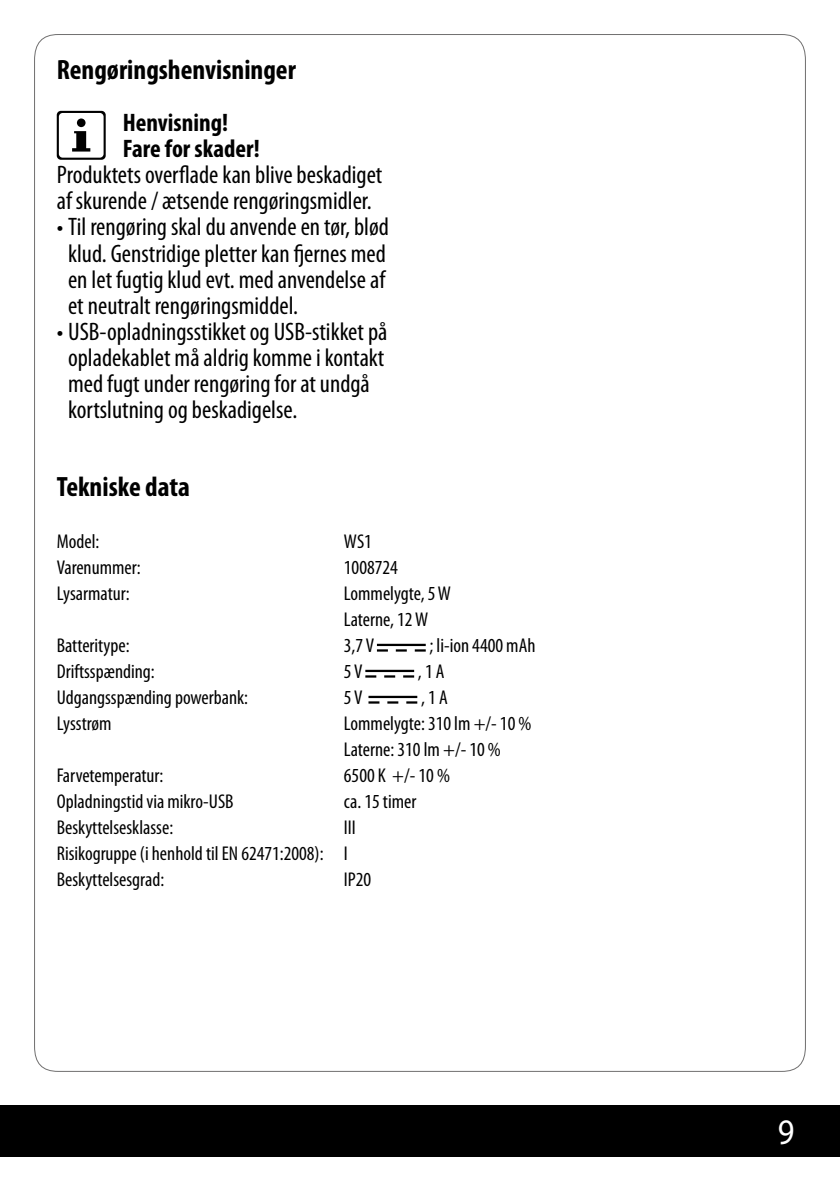
<style>
.page{position:relative;width:840px;height:1191px;background:#fff}
.page>*{position:absolute;margin:0;border:0;box-sizing:border-box;transform-origin:0 0}
.t1{font:36px "Myriad Pro";color:#fff;scale:.9 1}
.t2{font:700 condensed 28px "Myriad Pro";color:#000}
.t3{font:condensed 25.4px/26px "Myriad Pro";color:#000}
.t4{font:700 condensed 25.4px/26px "Myriad Pro";color:#000}
.t5{font:condensed 20px/26px "Myriad Pro";color:#000}
</style>
<div class="page">
<div style="left:0;top:1106px;width:839px;height:51px;background:#000"></div>
<svg style="left:57px;top:111px;width:49px;height:49px"></svg>
<hr style="left:377px;top:644px;width:48px;height:2px;background:#000">
<svg style="left:377px;top:649px;width:10px;height:2px"></svg>
<svg style="left:395px;top:649px;width:11px;height:2px"></svg>
<svg style="left:414px;top:649px;width:11px;height:2px"></svg>
<hr style="left:365px;top:670px;width:49px;height:2px;background:#000">
<svg style="left:365px;top:675px;width:11px;height:2px"></svg>
<svg style="left:384px;top:675px;width:11px;height:2px"></svg>
<svg style="left:403px;top:675px;width:11px;height:2px"></svg>
<hr style="left:368px;top:696px;width:49px;height:2px;background:#000">
<svg style="left:368px;top:701px;width:11px;height:2px"></svg>
<svg style="left:387px;top:701px;width:11px;height:2px"></svg>
<svg style="left:406px;top:701px;width:11px;height:2px"></svg>
<h2 class="t2" style="left:57px;top:53px;width:240px">Rengøringshenvisninger</h2>
<p class="t4" style="left:123px;top:109px;width:138px">Henvisning!<br>Fare for skader!</p>
<p class="t3" style="left:57px;top:162px;width:327px">Produktets overflade kan blive beskadiget af skurende / ætsende rengøringsmidler.</p>
<p class="t3" style="left:68px;top:214px;width:322px;text-indent:-11px">• Til rengøring skal du anvende en tør, blød klud. Genstridige pletter kan fjernes med en let fugtig klud evt. med anvendelse af et neutralt rengøringsmiddel.</p>
<p class="t3" style="left:68px;top:318px;width:320px;text-indent:-11px">• USB-opladningsstikket og USB-stikket på opladekablet må aldrig komme i kontakt med fugt under rengøring for at undgå kortslutning og beskadigelse.</p>
<h2 class="t2" style="left:57px;top:469px;width:135px">Tekniske data</h2>
<p class="t5" style="left:57px;top:528px;width:44px">Model:</p>
<p class="t5" style="left:344px;top:528px;width:29px">WS1</p>
<p class="t5" style="left:57px;top:554px;width:85px">Varenummer:</p>
<p class="t5" style="left:344px;top:554px;width:55px">1008724</p>
<p class="t5" style="left:57px;top:580px;width:74px">Lysarmatur:</p>
<p class="t5" style="left:344px;top:580px;width:109px">Lommelygte, 5 W<br>Laterne, 12 W</p>
<p class="t5" style="left:57px;top:632px;width:74px">Batteritype:</p>
<p class="t5" style="left:344px;top:632px;width:32px">3,7 V</p>
<p class="t5" style="left:429px;top:632px;width:107px">; li-ion 4400 mAh</p>
<p class="t5" style="left:57px;top:658px;width:99px">Driftsspænding:</p>
<p class="t5" style="left:344px;top:658px;width:20px">5 V</p>
<p class="t5" style="left:418px;top:658px;width:28px">, 1 A</p>
<p class="t5" style="left:57px;top:684px;width:193px">Udgangsspænding powerbank:</p>
<p class="t5" style="left:344px;top:684px;width:20px">5 V</p>
<p class="t5" style="left:421px;top:684px;width:28px">, 1 A</p>
<p class="t5" style="left:57px;top:710px;width:56px">Lysstrøm</p>
<p class="t5" style="left:344px;top:710px;width:189px">Lommelygte: 310 lm +/- 10 %<br>Laterne: 310 lm +/- 10 %</p>
<p class="t5" style="left:57px;top:762px;width:108px">Farvetemperatur:</p>
<p class="t5" style="left:344px;top:762px;width:107px">6500 K +/- 10 %</p>
<p class="t5" style="left:57px;top:788px;width:178px">Opladningstid via mikro-USB</p>
<p class="t5" style="left:344px;top:788px;width:74px">ca. 15 timer</p>
<p class="t5" style="left:57px;top:814px;width:118px">Beskyttelsesklasse:</p>
<p class="t5" style="left:57px;top:814px;width:300px;text-indent:287px">III<br>Risikogruppe (i henhold til EN 62471:2008): I<br>Beskyttelsesgrad:</p>
<p class="t5" style="left:344px;top:866px;width:29px">IP20</p>
<h1 class="t1" style="left:777px;top:1110px;width:20px">9</h1>
</div>
